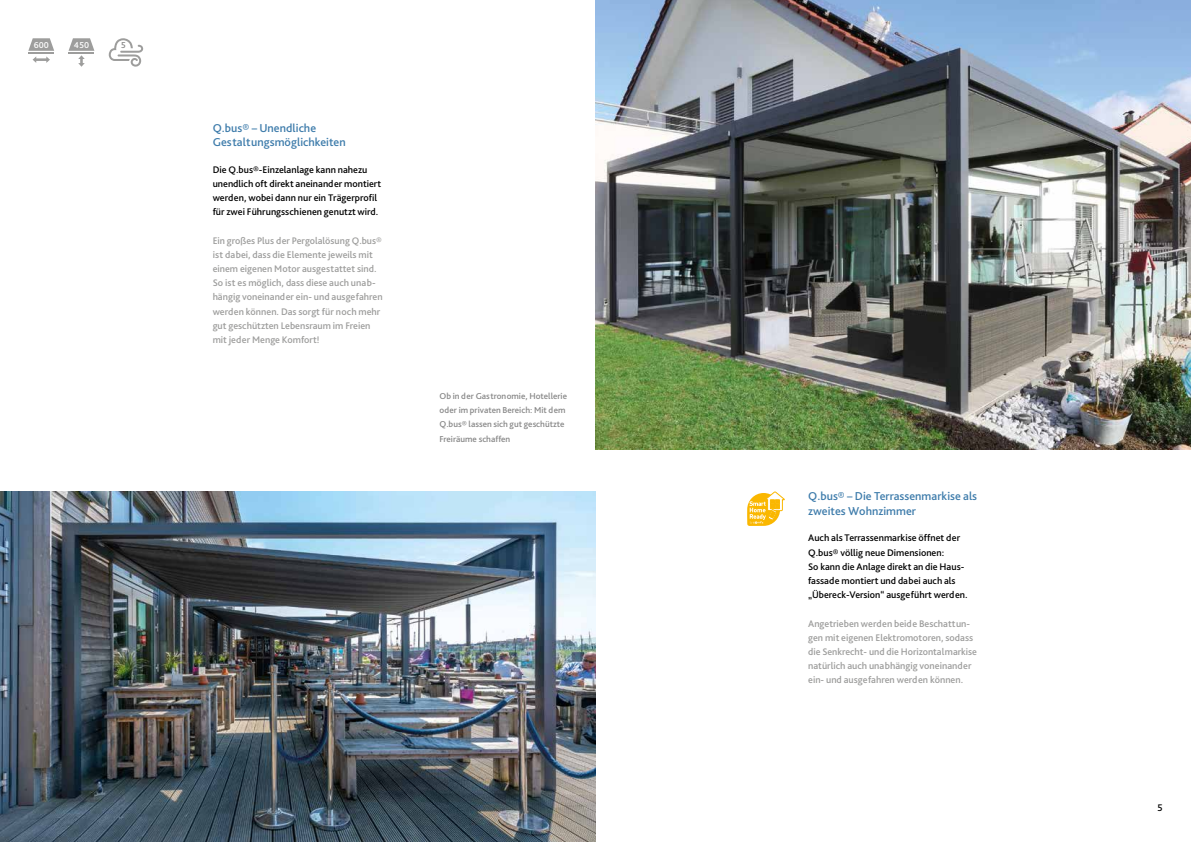
<style>
.page{position:relative;width:1191px;height:842px;background:#fff}
.page>*{position:absolute;margin:0;border:0;box-sizing:border-box;transform-origin:0 0}
.t1{font:500 12px/14.2px "Bliss Pro";letter-spacing:.005em;color:#3e7cab}
.t2{font:500 10px/14.2px "Bliss Pro";color:#9d9d9c}
.t3{font:500 10px/14.2px "Bliss Pro";color:#000}
.t4{font:500 9px/14.2px "Bliss Pro";color:#878787}
.t5{font:500 9px "Bliss Pro";color:#fff}
</style>
<div class="page">
<img style="left:595px;top:0;width:596px;height:449px">
<svg style="left:28px;top:38px;width:26px;height:25px"></svg>
<svg style="left:69px;top:38px;width:25px;height:29px"></svg>
<svg style="left:109px;top:38px;width:34px;height:29px"></svg>
<svg style="left:747px;top:492px;width:37px;height:34px"></svg>
<img style="left:0;top:492px;width:595px;height:350px">
<p class="t5" style="left:34px;top:39px;width:17px">600</p>
<p class="t5" style="left:74px;top:39px;width:17px">450</p>
<p class="t4" style="left:121px;top:38px;width:6px">5</p>
<p class="t1" style="left:213px;top:120px;width:135px">Q.bus® – Unendliche<br>Gestaltungsmöglichkeiten</p>
<p class="t3" style="left:213px;top:162px;width:170px">Die Q.bus®-Einzelanlage kann nahezu unendlich oft direkt aneinander montiert werden, wobei dann nur ein Trägerprofil für zwei Führungsschienen genutzt wird.</p>
<p class="t2" style="left:213px;top:233px;width:171px">Ein großes Plus der Pergolalösung Q.bus® ist dabei, dass die Elemente jeweils mit einem eigenen Motor ausgestattet sind.<br>So ist es möglich, dass diese auch unab&shy;hängig voneinander ein- und ausgefahren werden können. Das sorgt für noch mehr gut geschützten Lebensraum im Freien mit jeder Menge Komfort!</p>
<p class="t4" style="left:439px;top:389px;width:129px">Ob in der Gastronomie, Hotellerie oder im privaten Bereich: Mit dem<br>Q.bus® lassen sich gut geschützte<br>Freiräume schaffen</p>
<p class="t1" style="left:808px;top:489px;width:170px">Q.bus® – Die Terrassenmarkise als zweites Wohnzimmer</p>
<p class="t3" style="left:808px;top:531px;width:161px">Auch als Terrassenmarkise öffnet der Q.bus® völlig neue Dimensionen:<br>So kann die Anlage direkt an die Haus&shy;fassade montiert und dabei auch als „Übereck-Version“ ausgeführt werden.</p>
<p class="t2" style="left:808px;top:616px;width:170px">Angetrieben werden beide Beschattun&shy;gen mit eigenen Elektromotoren, sodass die Senkrecht- und die Horizontalmarkise natürlich auch unabhängig voneinander ein- und ausgefahren werden können.</p>
<p class="t3" style="left:1157px;top:800px;width:7px">5</p>
</div>
